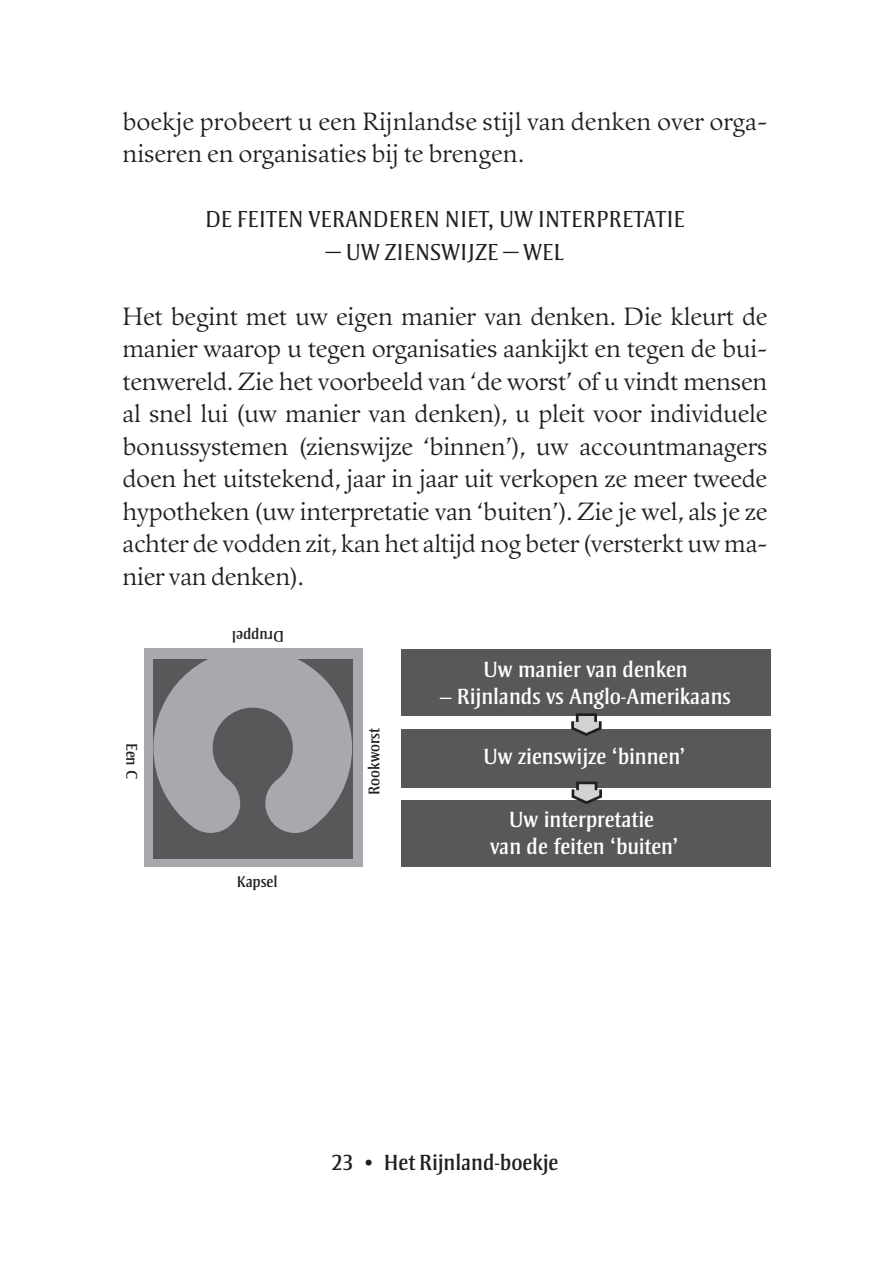
<style>
.page{position:relative;width:890px;height:1285px;background:#fff}
.page>*{position:absolute;margin:0;border:0;box-sizing:border-box;transform-origin:0 0}
.t1{font:300 30px "Strayhorn MT Std";color:#231f20}
.t2{font:24.5px/32.5px "Guardi LT Std";letter-spacing:-.01em;color:#231f20}
.t3{font:22.5px/27px "Strayhorn MT Std";color:#fff;text-align:center}
.t4{font:22.5px "Strayhorn MT Std";color:#231f20}
.t5{font:16px "Strayhorn MT Std";color:#231f20}
</style>
<div class="page">
<div style="left:144px;top:648px;width:219px;height:219px;background:#a8a9ad"></div>
<div style="left:153px;top:659px;width:199px;height:199px;background:#57585a"></div>
<svg style="left:153px;top:659px;width:199px;height:174px"></svg>
<div style="left:401px;top:648px;width:369px;height:67px;background:#57585a"></div>
<div style="left:401px;top:729px;width:369px;height:59px;background:#57585a"></div>
<div style="left:401px;top:800px;width:369px;height:67px;background:#57585a"></div>
<svg style="left:571px;top:718px;width:31px;height:18px"></svg>
<svg style="left:576px;top:713px;width:21px;height:10px"></svg>
<svg style="left:571px;top:787px;width:31px;height:17px"></svg>
<svg style="left:576px;top:781px;width:21px;height:10px"></svg>
<p class="t2" style="left:123px;top:105px;width:646px">boekje probeert u een Rijnlandse stijl van denken over orga&shy;niseren en organisaties bij te brengen.</p>
<p class="t1" style="left:205px;top:201px;width:481px">De feiten veranderen niet, uw interpretatie</p>
<p class="t1" style="left:326px;top:233px;width:240px">– uw zienswijze – wel</p>
<p class="t2" style="left:123px;top:300px;width:646px;text-align:justify">Het begint met uw eigen manier van denken. Die kleurt de manier waarop u tegen organisaties aankijkt en tegen de bui&shy;tenwereld. Zie het voorbeeld van ‘de worst’ of u vindt mensen al snel lui (uw manier van denken), u pleit voor individuele bonussystemen (zienswijze ‘binnen’), uw accountmanagers doen het uitstekend, jaar in jaar uit verkopen ze meer tweede hypotheken (uw interpretatie van ‘buiten’). Zie je wel, als je ze achter de vodden zit, kan het altijd nog beter (versterkt uw ma&shy;nier van denken).</p>
<p class="t5" style="left:284px;top:645px;width:53px;rotate:-180deg">Druppel</p>
<p class="t5" style="left:141px;top:742px;width:38px;rotate:90deg">Een C</p>
<p class="t5" style="left:237px;top:872px;width:42px">Kapsel</p>
<p class="t5" style="left:365px;top:794px;width:68px;rotate:-90deg">Rookworst</p>
<p class="t3" style="left:483px;top:656px;width:206px">Uw manier van denken</p>
<p class="t3" style="left:440px;top:683px;width:292px">– Rijnlands vs Anglo-Amerikaans</p>
<p class="t3" style="left:483px;top:743px;width:204px">Uw zienswijze ‘binnen’</p>
<p class="t3" style="left:490px;top:806px;width:190px">Uw interpretatie<br>van de feiten ‘buiten’</p>
<p class="t4" style="left:332px;top:1149px;width:228px">23 • Het Rijnland-boekje</p>
</div>
